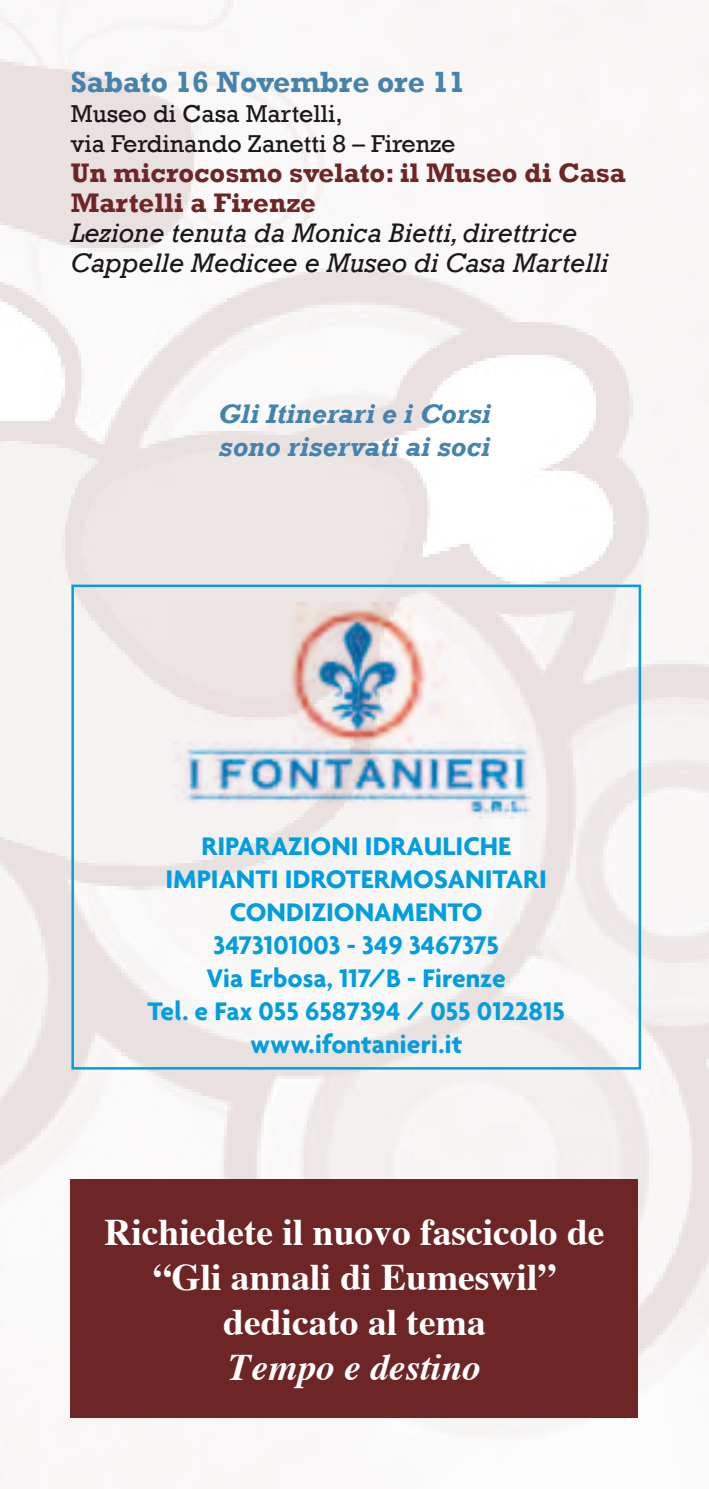
<style>
.page{position:relative;width:709px;height:1489px;background:#fff}
.page>*{position:absolute;margin:0;border:0;box-sizing:border-box;transform-origin:0 0}
.t1{font:700 37.5px/45px "Times";color:#fff;text-align:center}
.t2{font:italic 700 37.5px "Times";color:#fff}
.t3{font:700 30px "Rockwell";color:#4583ac}
.t4{font:700 27.5px/33px "Agenda";color:#009ee0}
.t5{font:italic 27.5px/30px "Rockwell";color:#1a171c}
.t6{font:700 27.5px/30px "Rockwell";color:#6d2525}
.t7{font:italic 700 27.5px/33px "Rockwell";color:#4583ac}
.t8{font:25px/30px "Rockwell";color:#1a171c}
</style>
<div class="page">
<img style="left:0;top:0;width:708px;height:1458px">
<div style="left:71px;top:1179px;width:567px;height:238px;background:#6d2525"></div>
<div style="left:71px;top:584px;width:570px;height:485px;border:2px solid #009ee0"></div>
<img style="left:173px;top:602px;width:365px;height:216px">
<p class="t3" style="left:71px;top:63px;width:396px">Sabato 16 Novembre ore 11</p>
<p class="t8" style="left:71px;top:99px;width:386px">Museo di Casa Martelli,<br>via Ferdinando Zanetti 8 – Firenze</p>
<p class="t6" style="left:71px;top:157px;width:556px">Un microcosmo svelato: il Museo di Casa<br>Martelli a Firenze</p>
<p class="t5" style="left:71px;top:218px;width:539px">Lezione tenuta da Monica Bietti, direttrice<br>Cappelle Medicee e Museo di Casa Martelli</p>
<p class="t7" style="left:218px;top:398px;width:274px">Gli Itinerari e i Corsi sono riservati ai soci</p>
<p class="t4" style="left:165px;top:828px;width:347px;text-indent:36px">RIPARAZIONI IDRAULICHE<br>IMPIAN</p>
<p class="t4" style="left:255px;top:861px;width:46px">TI IDRO</p>
<p class="t4" style="left:345px;top:861px;width:175px">TERMOSANITARI</p>
<p class="t4" style="left:230px;top:894px;width:18px">CONDIZIONA</p>
<p class="t4" style="left:391px;top:894px;width:87px">MENTO</p>
<p class="t4" style="left:214px;top:927px;width:287px">3473101003 - 349 3467375</p>
<p class="t4" style="left:207px;top:960px;width:301px">VIA ERBOSA, 117/B - FIRENZE</p>
<p class="t4" style="left:148px;top:993px;width:419px">TEL. E FAX 055 6587394 / 055 0122815</p>
<p class="t4" style="left:250px;top:1026px;width:214px">WWW.IFONTANIERI.IT</p>
<h1 class="t1" style="left:104px;top:1208px;width:501px">Richiedete il nuovo fascicolo de “Gli annali di Eumeswil” dedicato al tema</h1>
<h1 class="t2" style="left:228px;top:1344px;width:254px">Tempo e destino</h1>
</div>
